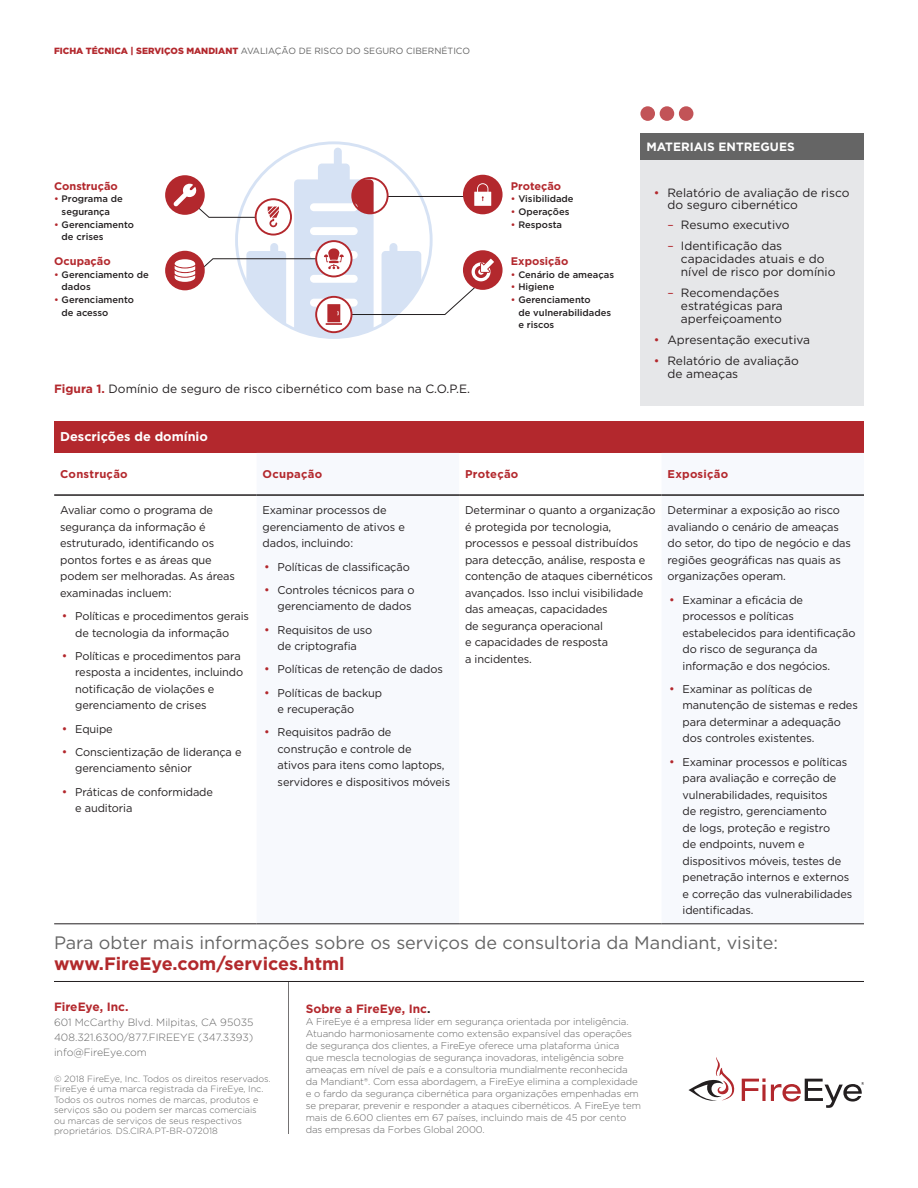
<style>
.page{position:relative;width:918px;height:1188px;background:#fff}
.page>*{position:absolute;margin:0;border:0;box-sizing:border-box;transform-origin:0 0}
.t1{font:18px/21px "Gotham";color:#656565}
.t2{font:700 12.75px "Gotham";color:#fff}
.t3{font:12px/12.8px "Gotham";color:#231f20}
.Body_Text_9_12{font:700 12px "Gotham";color:#b3282d}
.t4{font:700 12px "Gotham";color:#fff}
.Bullet_Body_Text_L1{font:11.25px/16.5px "Gotham";letter-spacing:-.01em;color:#231f20}
.Table_Head_2{font:700 11.25px "Gotham";letter-spacing:.02em;color:#b3282d}
.Bullet_points_L1_Gre{font:700 10.95px "Gotham";color:#b3282d}
.t5{font:300 10.5px/15px "Gotham";color:#656565;text-align:justify}
.Body_Text_9_12-2{font:300 9.75px/12px "Gotham";letter-spacing:-.01em;color:#656565}
.Bullet_points_L1_Gre-2{font:500 9.45px/12.6px "Gotham";color:#231f20}
.t6{font:300 9px/10.5px "Gotham";color:#656565}
.t7{font:9px "Gotham";color:#656565}
.s1{font-weight:900;color:#b3282d}
.s2{color:#b3282d}
.s3{font-weight:700;color:#b3282d}
.s4{font-size:12px;color:#b3282d}
.s5{font-weight:700;color:#b2292c}
.s6{color:#231f20}
</style>
<div class="page">
<hr style="left:288px;top:981px;width:1px;height:153px;background:#231f20">
<hr style="left:54px;top:981px;width:810px;height:1px;background:#231f20">
<svg style="left:688px;top:1057px;width:47px;height:44px"></svg>
<svg style="left:742px;top:1078px;width:122px;height:30px"></svg>
<div style="left:640px;top:133px;width:224px;height:27px;background:#656565"></div>
<div style="left:640px;top:160px;width:224px;height:245px;background:#e6e7e9"></div>
<svg style="left:640px;top:106px;width:15px;height:15px"></svg>
<div style="left:660px;top:106px;width:14px;height:15px;background:#c25357;border-radius:50%"></div>
<div style="left:679px;top:106px;width:14px;height:15px;background:#c25357;border-radius:50%"></div>
<div style="left:54px;top:422px;width:810px;height:31px;background:#b3282d"></div>
<hr style="left:54px;top:924px;width:203px;height:1px;background:#231f20">
<hr style="left:257px;top:924px;width:202px;height:1px;background:#231f20">
<hr style="left:459px;top:924px;width:203px;height:1px;background:#231f20">
<hr style="left:662px;top:924px;width:202px;height:1px;background:#231f20">
<hr style="left:54px;top:494px;width:203px;height:2px;background:#231f20">
<hr style="left:257px;top:494px;width:202px;height:2px;background:#231f20">
<hr style="left:459px;top:494px;width:203px;height:2px;background:#231f20">
<hr style="left:662px;top:494px;width:202px;height:2px;background:#231f20">
<div style="left:463px;top:175px;width:40px;height:39px;background:#b3282d;border-radius:50%"></div>
<div style="left:463px;top:250px;width:40px;height:40px;background:#b3282d;border-radius:50%"></div>
<div style="left:165px;top:175px;width:40px;height:40px;background:#b3282d;border-radius:50%"></div>
<div style="left:165px;top:251px;width:40px;height:39px;background:#b3282d;border-radius:50%"></div>
<svg style="left:173px;top:148px;width:321px;height:189px"></svg>
<p class="t7" style="left:54px;top:45px;width:418px"><span class="s1">FICHA TÉCNICA | SERVIÇOS MANDIANT</span> AVALIAÇÃO DE RISCO DO SEGURO CIBERNÉTICO</p>
<p class="Bullet_points_L1_Gre" style="left:54px;top:179px;width:65px">Construção</p>
<p class="Bullet_points_L1_Gre-2" style="left:54px;top:193px;width:70px;text-align:center"><span class="s2">•</span> Programa de segurança</p>
<p class="Bullet_points_L1_Gre-2" style="left:62px;top:218px;width:74px;text-indent:-7px"><span class="s2">•</span> Gerenciamento de crises</p>
<p class="Bullet_points_L1_Gre" style="left:54px;top:254px;width:58px">Ocupação</p>
<p class="Bullet_points_L1_Gre-2" style="left:62px;top:268px;width:89px;text-indent:-7px"><span class="s2">•</span> Gerenciamento de dados</p>
<p class="Bullet_points_L1_Gre-2" style="left:62px;top:293px;width:74px;text-indent:-7px"><span class="s2">•</span> Gerenciamento de acesso</p>
<p class="t3" style="left:54px;top:382px;width:418px"><span class="s3">Figura 1.</span> Domínio de seguro de risco cibernético com base na C.O.P.E.</p>
<p class="Bullet_points_L1_Gre" style="left:511px;top:179px;width:52px">Proteção</p>
<p class="Bullet_points_L1_Gre-2" style="left:511px;top:193px;width:64px"><span class="s2">•</span> Visibilidade</p>
<p class="Bullet_points_L1_Gre-2" style="left:511px;top:205px;width:60px"><span class="s2">•</span> Operações</p>
<p class="Bullet_points_L1_Gre-2" style="left:511px;top:218px;width:53px"><span class="s2">•</span> Resposta</p>
<p class="Bullet_points_L1_Gre" style="left:511px;top:254px;width:59px">Exposição</p>
<p class="Bullet_points_L1_Gre-2" style="left:511px;top:268px;width:105px"><span class="s2">•</span> Cenário de ameaças</p>
<p class="Bullet_points_L1_Gre-2" style="left:511px;top:281px;width:45px"><span class="s2">•</span> Higiene</p>
<p class="Bullet_points_L1_Gre-2" style="left:518px;top:293px;width:94px;text-indent:-7px"><span class="s2">•</span> Gerenciamento<br>de vulnerabilidades e riscos</p>
<p class="t4" style="left:646px;top:139px;width:150px">MATERIAIS ENTREGUES</p>
<p class="t3" style="left:667px;top:186px;width:184px;text-indent:-14px"><span class="s2">•</span> Relatório de avaliação de risco do seguro cibernético</p>
<p class="t3" style="left:667px;top:218px;width:124px"><span class="s2">–</span> Resumo executivo</p>
<p class="t3" style="left:681px;top:239px;width:156px;text-indent:-14px"><span class="s2">–</span> Identificação das capacidades atuais e do nível de risco por domínio</p>
<p class="t3" style="left:681px;top:286px;width:103px;text-indent:-14px"><span class="s2">–</span> Recomendações estratégicas para aperfeiçoamento</p>
<p class="t3" style="left:654px;top:333px;width:158px"><span class="s2">•</span> Apresentação executiva</p>
<p class="t3" style="left:667px;top:355px;width:133px;text-indent:-14px"><span class="s2">•</span> Relatório de avaliação de ameaças</p>
<p class="t2" style="left:60px;top:428px;width:149px">Descrições de domínio</p>
<p class="Table_Head_2" style="left:60px;top:467px;width:69px">Construção</p>
<p class="Table_Head_2" style="left:263px;top:467px;width:61px">Ocupação</p>
<p class="Table_Head_2" style="left:465px;top:467px;width:55px">Proteção</p>
<p class="Table_Head_2" style="left:668px;top:467px;width:62px">Exposição</p>
<p class="Bullet_Body_Text_L1" style="left:60px;top:502px;width:176px">Avaliar como o programa de segurança da informação é estruturado, identificando os pontos fortes e as áreas que podem ser melhoradas. As áreas examinadas incluem:</p>
<p class="Bullet_Body_Text_L1" style="left:62px;top:608px;width:189px;text-align:center"><span class="s4">•</span> Políticas e procedimentos gerais de tecnologia da informação</p>
<p class="Bullet_Body_Text_L1" style="left:75px;top:647px;width:170px;text-indent:-14px"><span class="s4">•</span> Políticas e procedimentos para resposta a incidentes, incluindo notificação de violações e gerenciamento de crises</p>
<p class="Bullet_Body_Text_L1" style="left:62px;top:720px;width:53px"><span class="s4">•</span> Equipe</p>
<p class="Bullet_Body_Text_L1" style="left:75px;top:743px;width:168px;text-indent:-14px"><span class="s4">•</span> Conscientização de liderança e gerenciamento sênior</p>
<p class="Bullet_Body_Text_L1" style="left:75px;top:783px;width:139px;text-indent:-14px"><span class="s4">•</span> Práticas de conformidade e auditoria</p>
<p class="Bullet_Body_Text_L1" style="left:263px;top:502px;width:144px">Examinar processos de gerenciamento de ativos e dados, incluindo:</p>
<p class="Bullet_Body_Text_L1" style="left:264px;top:558px;width:147px"><span class="s4">•</span> Políticas de classificação</p>
<p class="Bullet_Body_Text_L1" style="left:264px;top:581px;width:152px;text-align:right"><span class="s4">•</span> Controles técnicos para o gerenciamento de dados</p>
<p class="Bullet_Body_Text_L1" style="left:264px;top:621px;width:110px;text-align:center"><span class="s4">•</span> Requisitos de uso de criptografia</p>
<p class="Bullet_Body_Text_L1" style="left:264px;top:661px;width:180px"><span class="s4">•</span> Políticas de retenção de dados</p>
<p class="Bullet_Body_Text_L1" style="left:278px;top:684px;width:106px;text-indent:-14px"><span class="s4">•</span> Políticas de backup e recuperação</p>
<p class="Bullet_Body_Text_L1" style="left:278px;top:724px;width:174px;text-indent:-14px"><span class="s4">•</span> Requisitos padrão de construção e controle de<br>ativos para itens como laptops, servidores e dispositivos móveis</p>
<p class="Bullet_Body_Text_L1" style="left:465px;top:502px;width:192px">Determinar o quanto a organização é protegida por tecnologia, processos e pessoal distribuídos para detecção, análise, resposta e contenção de ataques cibernéticos avançados. Isso inclui visibilidade das ameaças, capacidades<br>de segurança operacional<br>e capacidades de resposta<br>a incidentes.</p>
<p class="Bullet_Body_Text_L1" style="left:668px;top:502px;width:185px">Determinar a exposição ao risco avaliando o cenário de ameaças do setor, do tipo de negócio e das regiões geográficas nas quais as organizações operam.</p>
<p class="Bullet_Body_Text_L1" style="left:683px;top:591px;width:174px;text-indent:-14px"><span class="s4">•</span> Examinar a eficácia de processos e políticas estabelecidos para identificação do risco de segurança da informação e dos negócios.</p>
<p class="Bullet_Body_Text_L1" style="left:683px;top:680px;width:177px;text-indent:-14px"><span class="s4">•</span> Examinar as políticas de manutenção de sistemas e redes para determinar a adequação dos controles existentes.</p>
<p class="Bullet_Body_Text_L1" style="left:683px;top:753px;width:171px;text-indent:-14px"><span class="s4">•</span> Examinar processos e políticas para avaliação e correção de vulnerabilidades, requisitos<br>de registro, gerenciamento<br>de logs, proteção e registro<br>de endpoints, nuvem e dispositivos móveis, testes de penetração internos e externos e correção das vulnerabilidades identificadas.</p>
<p class="t1" style="left:54px;top:931px;width:725px">Para obter mais informações sobre os serviços de consultoria da Mandiant, visite: <span class="s5">www.FireEye.com/services.html</span></p>
<p class="Body_Text_9_12" style="left:306px;top:1000px;width:126px">Sobre a FireEye, Inc<span class="s6">.</span></p>
<p class="Body_Text_9_12-2" style="left:306px;top:1015px;width:337px">A FireEye é a empresa líder em segurança orientada por inteligência.<br>Atuando harmoniosamente como extensão expansível das operações de segurança dos clientes, a FireEye oferece uma plataforma única<br>que mescla tecnologias de segurança inovadoras, inteligência sobre ameaças em nível de país e a consultoria mundialmente reconhecida da Mandiant®. Com essa abordagem, a FireEye elimina a complexidade e o fardo da segurança cibernética para organizações empenhadas em se preparar, prevenir e responder a ataques cibernéticos. A FireEye tem mais de 6.600 clientes em 67 países, incluindo mais de 45 por cento das empresas da Forbes Global 2000.</p>
<p class="Body_Text_9_12" style="left:54px;top:999px;width:76px">FireEye, Inc.</p>
<p class="t5" style="left:54px;top:1015px;width:201px">601 McCarthy Blvd. Milpitas, CA 95035<br>408.321.6300/877.FIREEYE (347.3393) info@FireEye.com</p>
<p class="t6" style="left:54px;top:1073px;width:218px">© 2018 FireEye, Inc. Todos os direitos reservados.<br>FireEye é uma marca registrada da FireEye, Inc.<br>Todos os outros nomes de marcas, produtos e serviços são ou podem ser marcas comerciais<br>ou marcas de serviços de seus respectivos proprietários. DS.CIRA.PT-BR-072018</p>
</div>
